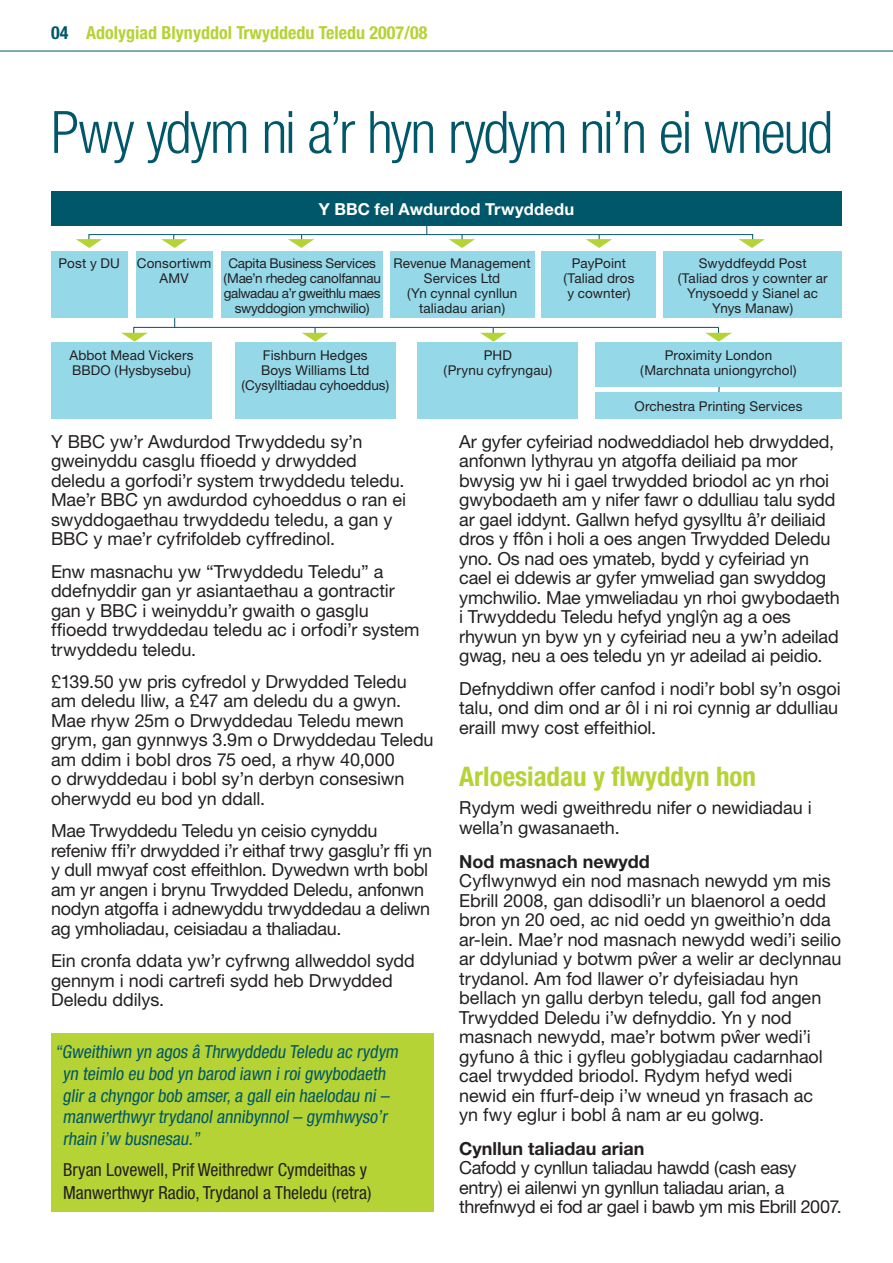
<style>
.page{position:relative;width:893px;height:1263px;background:#fff}
.page>*{position:absolute;margin:0;border:0;box-sizing:border-box;transform-origin:0 0}
.Main_Title{font:300 condensed 58.5px "Helvetica Neue";letter-spacing:-.035em;color:#005769}
.SUB{font:700 condensed 27px "Helvetica Neue";color:#b5d334}
.BODY{font:18px/19.5px "Helvetica Neue";letter-spacing:-.005em;color:#231f20}
.QUOTE_1{font:condensed 18px/21.8px "Helvetica Neue";color:#005769}
.BODY-2{font:18px/19.5px "Helvetica Neue";letter-spacing:-.025em;color:#231f20}
.QUOTE_2{font:condensed 18px/22.5px "Helvetica Neue";color:#231f20}
.t1{font:700 condensed 18px "Helvetica Neue";color:#b5d334}
.SUB_SUB{font:700 18px "Helvetica Neue";color:#231f20}
.BODY-3{font:700 16.5px "Helvetica Neue";letter-spacing:.01em;color:#fff}
.BODY-4{font:13.5px/15px "Helvetica Neue";letter-spacing:.005em;color:#231f20;text-align:center}
.BODY-5{font:13.5px/15px "Helvetica Neue";letter-spacing:-.02em;color:#231f20;text-align:center}
.s1{color:#005769}
</style>
<div class="page">
<hr style="left:0;top:51px;width:893px;height:1px;background:#005769">
<div style="left:51px;top:1033px;width:383px;height:179px;background:#b5d334"></div>
<div style="left:51px;top:191px;width:791px;height:34px;background:#005769"></div>
<div style="left:51px;top:343px;width:161px;height:76px;background:#95d8e8"></div>
<div style="left:235px;top:343px;width:161px;height:76px;background:#95d8e8"></div>
<div style="left:417px;top:343px;width:161px;height:76px;background:#95d8e8"></div>
<div style="left:595px;top:343px;width:247px;height:44px;background:#95d8e8"></div>
<div style="left:595px;top:392px;width:247px;height:27px;background:#95d8e8"></div>
<div style="left:51px;top:251px;width:77px;height:67px;background:#95d8e8"></div>
<div style="left:221px;top:251px;width:162px;height:67px;background:#95d8e8"></div>
<div style="left:542px;top:251px;width:114px;height:67px;background:#95d8e8"></div>
<div style="left:390px;top:251px;width:144px;height:67px;background:#95d8e8"></div>
<div style="left:663px;top:251px;width:179px;height:67px;background:#95d8e8"></div>
<svg style="left:76px;top:225px;width:689px;height:23px"></svg>
<svg style="left:121px;top:314px;width:611px;height:28px"></svg>
<div style="left:136px;top:251px;width:76px;height:67px;background:#95d8e8"></div>
<p class="t1" style="left:51px;top:22px;width:378px"><span class="s1">04</span> Adolygiad Blynyddol Trwyddedu Teledu 2007/08</p>
<p class="Main_Title" style="left:51px;top:99px;width:784px">Pwy ydym ni a’r hyn rydym ni’n ei wneud</p>
<p class="BODY-3" style="left:319px;top:199px;width:257px">Y BBC fel Awdurdod Trwyddedu</p>
<p class="BODY-4" style="left:59px;top:256px;width:63px">Post y DU</p>
<p class="BODY-5" style="left:223px;top:256px;width:159px">Capita Business Services (Mae’n rhedeg canolfannau galwadau a’r gweithlu maes swyddogion ymchwilio)</p>
<p class="BODY-4" style="left:563px;top:256px;width:72px">PayPoint (Taliad dros y cownter)</p>
<p class="BODY-4" style="left:137px;top:256px;width:76px">Consortiwm<br>AMV</p>
<p class="BODY-4" style="left:393px;top:256px;width:139px">Revenue Management<br>Services Ltd</p>
<p class="BODY-4" style="left:407px;top:286px;width:112px">(Yn cynnal cynllun taliadau arian)</p>
<p class="BODY-4" style="left:678px;top:256px;width:152px">Swyddfeydd Post (Taliad dros y cownter ar<br>Ynysoedd y Sianel ac<br>Ynys Manaw)</p>
<p class="BODY-4" style="left:69px;top:347px;width:126px;text-align:left">Abbot Mead Vickers<br>BBDO (Hysbysebu)</p>
<p class="BODY-4" style="left:263px;top:347px;width:106px">Fishburn Hedges</p>
<p class="BODY-4" style="left:261px;top:362px;width:110px">Boys Williams Ltd</p>
<p class="BODY-4" style="left:241px;top:377px;width:149px">(Cysylltiadau cyhoeddus)</p>
<p class="BODY" style="left:51px;top:431px;width:357px">Y BBC yw’r Awdurdod Trwyddedu sy’n gweinyddu casglu ffioedd y drwydded deledu a gorfodi’r system trwyddedu teledu.<br>Mae’r BBC yn awdurdod cyhoeddus o ran ei swyddogaethau trwyddedu teledu, a gan y BBC y mae’r cyfrifoldeb cyffredinol.</p>
<p class="BODY" style="left:51px;top:561px;width:370px">Enw masnachu yw “Trwyddedu Teledu” a ddefnyddir gan yr asiantaethau a gontractir gan y BBC i weinyddu’r gwaith o gasglu ffioedd trwyddedau teledu ac i orfodi’r system trwyddedu teledu.</p>
<p class="BODY" style="left:51px;top:671px;width:384px">£139.50 yw pris cyfredol y Drwydded Teledu am deledu lliw, a £47 am deledu du a gwyn.<br>Mae rhyw 25m o Drwyddedau Teledu mewn grym, gan gynnwys 3.9m o Drwyddedau Teledu am ddim i bobl dros 75 oed, a rhyw 40,000<br>o drwyddedau i bobl sy’n derbyn consesiwn oherwydd eu bod yn ddall.</p>
<p class="BODY" style="left:51px;top:821px;width:383px">Mae Trwyddedu Teledu yn ceisio cynyddu refeniw ffi’r drwydded i’r eithaf trwy gasglu’r ffi yn y dull mwyaf cost effeithlon. Dywedwn wrth bobl am yr angen i brynu Trwydded Deledu, anfonwn nodyn atgoffa i adnewyddu trwyddedau a deliwn ag ymholiadau, ceisiadau a thaliadau.</p>
<p class="BODY" style="left:51px;top:950px;width:365px">Ein cronfa ddata yw’r cyfrwng allweddol sydd gennym i nodi cartrefi sydd heb Drwydded<br>Deledu ddilys.</p>
<p class="QUOTE_1" style="left:62px;top:1041px;width:340px;text-indent:-8px">“Gweithiwn yn agos â Thrwyddedu Teledu ac rydym yn teimlo eu bod yn barod iawn i roi gwybodaeth glir a chyngor bob amser,a gall ein haelodau ni – manwerthwyr trydanol annibynnol – gymhwyso’r rhain i’w busnesau.”</p>
<p class="QUOTE_2" style="left:63px;top:1158px;width:310px">Bryan Lovewell, Prif Weithredwr Cymdeithas y<br>Manwerthwyr Radio, Trydanol a Theledu (retra)</p>
<p class="BODY-4" style="left:484px;top:347px;width:30px">PHD</p>
<p class="BODY-4" style="left:443px;top:362px;width:110px">(Prynu cyfryngau)</p>
<p class="BODY-4" style="left:640px;top:347px;width:158px">Proximity London (Marchnata uniongyrchol)</p>
<p class="BODY-4" style="left:634px;top:398px;width:169px">Orchestra Printing Services</p>
<p class="BODY" style="left:459px;top:431px;width:382px">Ar gyfer cyfeiriad nodweddiadol heb drwydded, anfonwn lythyrau yn atgoffa deiliaid pa mor bwysig yw hi i gael trwydded briodol ac yn rhoi gwybodaeth am y nifer fawr o ddulliau talu sydd ar gael iddynt. Gallwn hefyd gysylltu â’r deiliaid dros y ffôn i holi a oes angen Trwydded Deledu yno. Os nad oes ymateb, bydd y cyfeiriad yn cael ei ddewis ar gyfer ymweliad gan swyddog ymchwilio. Mae ymweliadau yn rhoi gwybodaeth i Trwyddedu Teledu hefyd yngl ˆyn ag a oes rhywun yn byw yn y cyfeiriad neu a yw’n adeilad gwag, neu a oes teledu yn yr adeilad ai peidio.</p>
<p class="BODY" style="left:459px;top:678px;width:383px">Defnyddiwn offer canfod i nodi’r bobl sy’n osgoi talu, ond dim ond ar ôl i ni roi cynnig ar ddulliau eraill mwy cost effeithiol.</p>
<p class="SUB" style="left:459px;top:760px;width:298px">Arloesiadau y flwyddyn hon</p>
<p class="BODY" style="left:459px;top:798px;width:354px">Rydym wedi gweithredu nifer o newidiadau i wella’n gwasanaeth.</p>
<p class="SUB_SUB" style="left:459px;top:850px;width:192px">Nod masnach newydd</p>
<p class="BODY" style="left:459px;top:870px;width:384px">Cyflwynwyd ein nod masnach newydd ym mis Ebrill 2008, gan ddisodli’r un blaenorol a oedd bron yn 20 oed, ac nid oedd yn gweithio’n dda ar-lein. Mae’r nod masnach newydd wedi’i seilio ar ddyluniad y botwm p ˆwer a welir ar declynnau trydanol. Am fod llawer o’r dyfeisiadau hyn bellach yn gallu derbyn teledu, gall fod angen Trwydded Deledu i’w defnyddio. Yn y nod masnach newydd, mae’r botwm p ˆwer wedi’i gyfuno â thic i gyfleu goblygiadau cadarnhaol cael trwydded briodol. Rydym hefyd wedi newid ein ffurf-deip i’w wneud yn frasach ac<br>yn fwy eglur i bobl â nam ar eu golwg.</p>
<p class="SUB_SUB" style="left:459px;top:1137px;width:187px">Cynllun taliadau arian</p>
<p class="BODY-2" style="left:459px;top:1158px;width:384px">Cafodd y cynllun taliadau hawdd (cash easy entry) ei ailenwi yn gynllun taliadau arian, a threfnwyd ei fod ar gael i bawb ym mis Ebrill 2007.</p>
</div>
